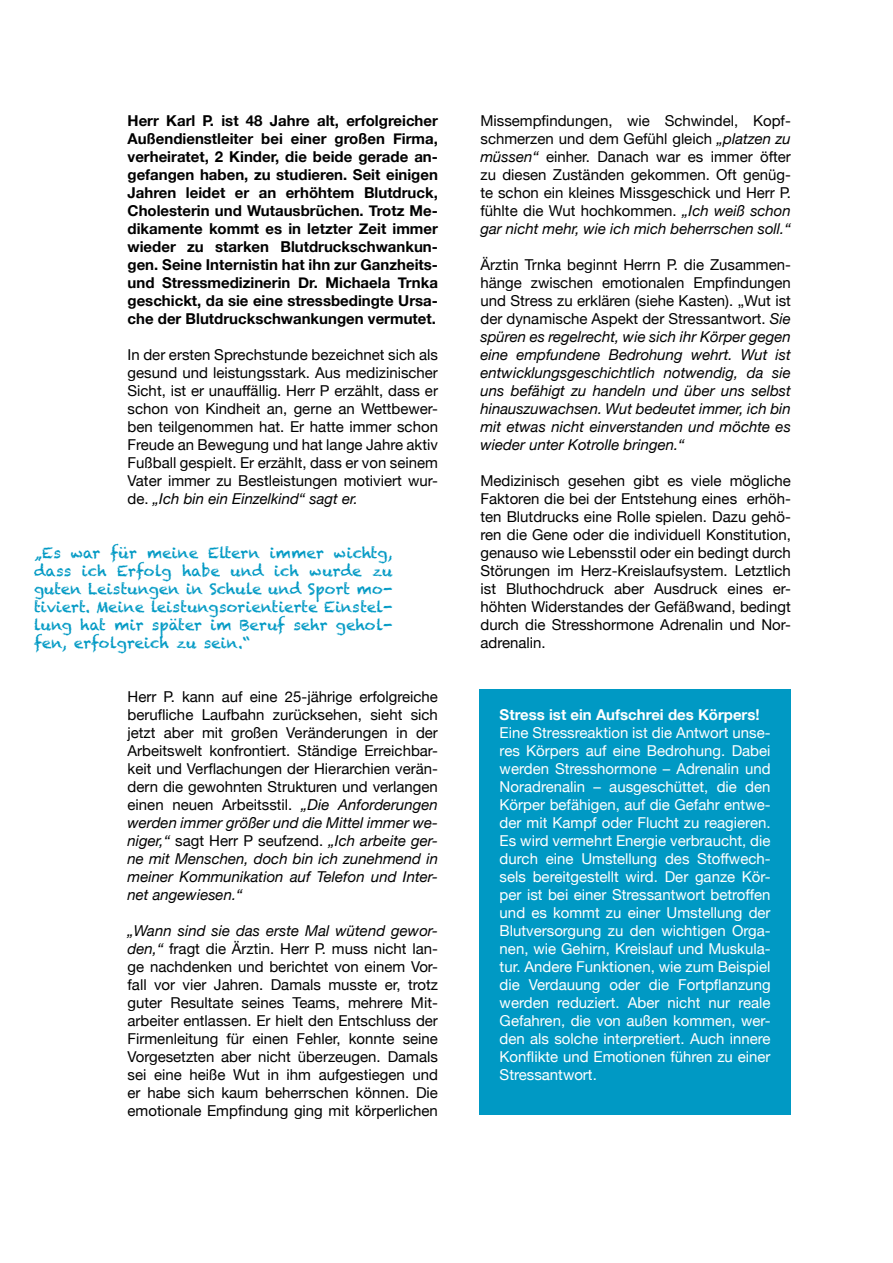
<style>
.page{position:relative;width:893px;height:1263px;background:#fff}
.page>*{position:absolute;margin:0;border:0;box-sizing:border-box;transform-origin:0 0}
.t1{font:15px/18px "Helvetica Neue";color:#000;text-align:justify}
.t2{font:15px/18px "Helvetica Neue";color:#fff;text-align:justify}
.t3{font:700 15px/18px "Helvetica Neue";color:#000;text-align:justify}
.t4{font:italic 15px/18px "Helvetica Neue";color:#000;text-align:justify}
.t5{font:15px/18px "Chalkduster";color:#0099c4;text-align:justify}
.t6{font:700 15px "Helvetica Neue";color:#fff}
.s1{font-style:italic}
.s2{font-style:normal}
</style>
<div class="page">
<div style="left:479px;top:689px;width:311px;height:425px;background:#0099c4"></div>
<p class="t3" style="left:128px;top:111px;width:312px">Herr Karl P. ist 48 Jahre alt, erfolgreicher Außendienstleiter bei einer großen Firma, verheiratet, 2 Kinder, die beide gerade an&shy;gefangen haben, zu studieren. Seit einigen Jahren leidet er an erhöhtem Blutdruck, Cholesterin und Wutausbrüchen. Trotz Me&shy;dikamente kommt es in letzter Zeit immer wieder zu starken Blutdruckschwankun&shy;gen. Seine Internistin hat ihn zur Ganzheits&shy;und Stressmedizinerin Dr. Michaela Trnka geschickt, da sie eine stressbedingte Ursa&shy;che der Blutdruckschwankungen vermutet.</p>
<p class="t1" style="left:128px;top:345px;width:312px">In der ersten Sprechstunde bezeichnet sich als gesund und leistungsstark. Aus medizinischer Sicht, ist er unauffällig. Herr P erzählt, dass er schon von Kindheit an, gerne an Wettbewer&shy;ben teilgenommen hat. Er hatte immer schon Freude an Bewegung und hat lange Jahre aktiv Fußball gespielt. Er erzählt, dass er von seinem Vater immer zu Bestleistungen motiviert wur&shy;de. <span class="s1">„Ich bin ein Einzelkind“ sagt er.</span></p>
<p class="t5" style="left:34px;top:544px;width:360px">„Es war für meine Eltern immer wichtg, dass ich Erfolg habe und ich wurde zu guten Leistungen in Schule und Sport mo&shy;tiviert. Meine leistungsorientierte Einstel&shy;lung hat mir später im Beruf sehr gehol&shy;fen, erfolgreich zu sein.“</p>
<p class="t1" style="left:128px;top:687px;width:312px">Herr P. kann auf eine 25-jährige erfolgreiche berufliche Laufbahn zurücksehen, sieht sich jetzt aber mit großen Veränderungen in der Arbeitswelt konfrontiert. Ständige Erreichbar&shy;keit und Verflachungen der Hierarchien verän&shy;dern die gewohnten Strukturen und verlangen einen neuen Arbeitsstil. <span class="s1">„Die Anforderungen werden immer größer und die Mittel immer we&shy;niger,“</span> sagt Herr P seufzend. <span class="s1">„Ich arbeite ger&shy;ne mit Menschen, doch bin ich zunehmend in meiner Kommunikation auf Telefon und Inter&shy;net angewiesen.“</span></p>
<p class="t1" style="left:128px;top:921px;width:312px"><span class="s1">„Wann sind sie das erste Mal wütend gewor&shy;den,“</span> fragt die Ärztin. Herr P. muss nicht lan&shy;ge nachdenken und berichtet von einem Vor&shy;fall vor vier Jahren. Damals musste er, trotz guter Resultate seines Teams, mehrere Mit&shy;arbeiter entlassen. Er hielt den Entschluss der Firmenleitung für einen Fehler, konnte seine Vorgesetzten aber nicht überzeugen. Damals sei eine heiße Wut in ihm aufgestiegen und er habe sich kaum beherrschen können. Die emotionale Empfindung ging mit körperlichen</p>
<p class="t1" style="left:480px;top:111px;width:312px">Missempfindungen, wie Schwindel, Kopf&shy;schmerzen und dem Gefühl gleich <span class="s1">„platzen zu müssen“</span> einher. Danach war es immer öfter zu diesen Zuständen gekommen. Oft genüg&shy;te schon ein kleines Missgeschick und Herr P. fühlte die Wut hochkommen. <span class="s1">„Ich weiß schon gar nicht mehr, wie ich mich beherrschen soll.“</span></p>
<p class="t4" style="left:480px;top:255px;width:312px"><span class="s2">Ärztin Trnka beginnt Herrn P. die Zusammen&shy;hänge zwischen emotionalen Empfindungen und Stress zu erklären (siehe Kasten). „Wut ist der dynamische Aspekt der Stressantwort.</span> Sie spüren es regelrecht, wie sich ihr Körper gegen eine empfundene Bedrohung wehrt. Wut ist entwicklungsgeschichtlich notwendig, da sie uns befähigt zu handeln und über uns selbst hinauszuwachsen. Wut bedeutet immer, ich bin mit etwas nicht einverstanden und möchte es wieder unter Kotrolle bringen.“</p>
<p class="t1" style="left:480px;top:471px;width:312px">Medizinisch gesehen gibt es viele mögliche Faktoren die bei der Entstehung eines erhöh&shy;ten Blutdrucks eine Rolle spielen. Dazu gehö&shy;ren die Gene oder die individuell Konstitution, genauso wie Lebensstil oder ein bedingt durch Störungen im Herz-Kreislaufsystem. Letztlich ist Bluthochdruck aber Ausdruck eines er&shy;höhten Widerstandes der Gefäßwand, bedingt durch die Stresshormone Adrenalin und Nor&shy;adrenalin.</p>
<p class="t6" style="left:500px;top:705px;width:261px">Stress ist ein Aufschrei des Körpers!</p>
<p class="t2" style="left:500px;top:723px;width:272px">Eine Stressreaktion ist die Antwort unse&shy;res Körpers auf eine Bedrohung. Dabei werden Stresshormone – Adrenalin und Noradrenalin – ausgeschüttet, die den Körper befähigen, auf die Gefahr entwe&shy;der mit Kampf oder Flucht zu reagieren.<br>Es wird vermehrt Energie verbraucht, die durch eine Umstellung des Stoffwech&shy;sels bereitgestellt wird. Der ganze Kör&shy;per ist bei einer Stressantwort betroffen und es kommt zu einer Umstellung der Blutversorgung zu den wichtigen Orga&shy;nen, wie Gehirn, Kreislauf und Muskula&shy;tur. Andere Funktionen, wie zum Beispiel die Verdauung oder die Fortpflanzung werden reduziert. Aber nicht nur reale Gefahren, die von außen kommen, wer&shy;den als solche interpretiert. Auch innere Konflikte und Emotionen führen zu einer Stressantwort.</p>
</div>
